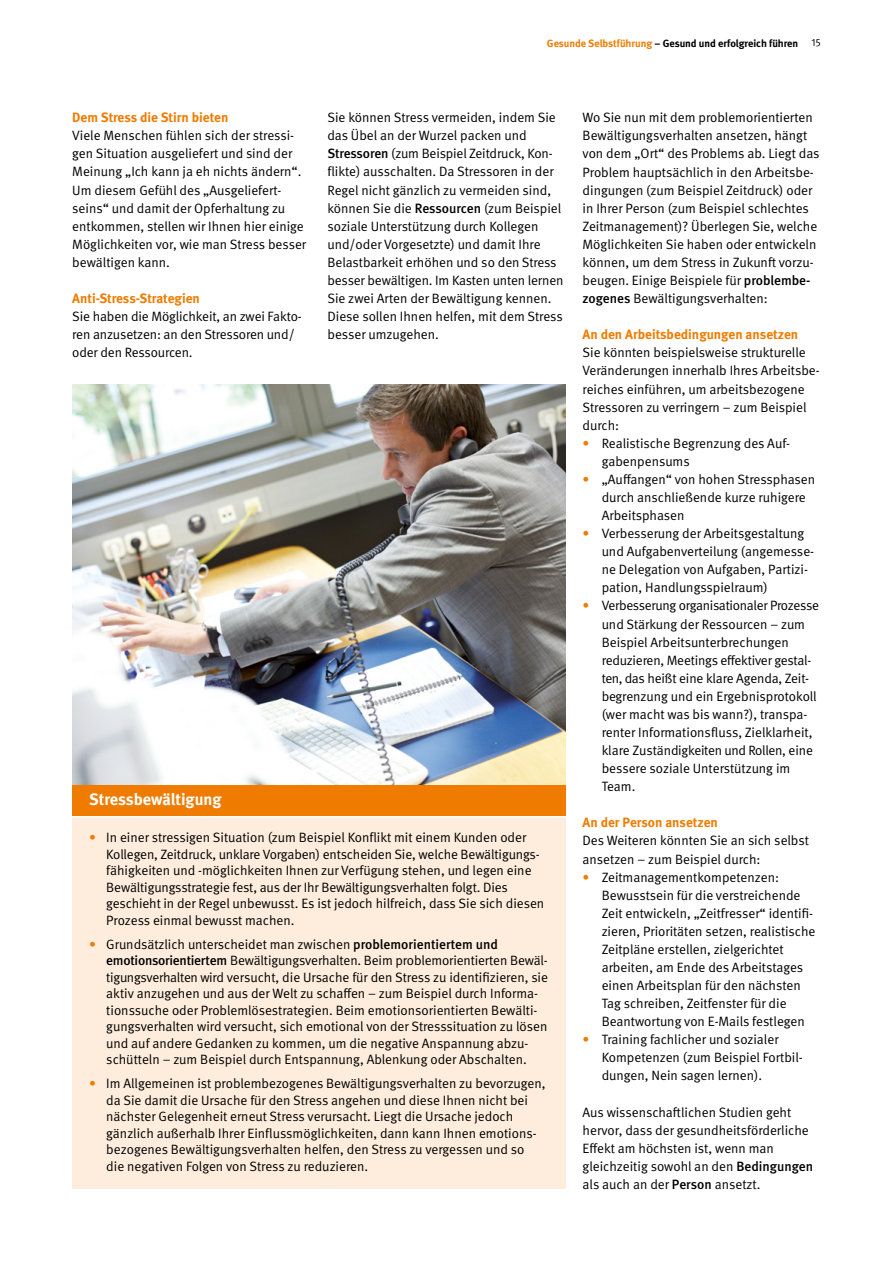
<style>
.page{position:relative;width:893px;height:1263px;background:#fff}
.page>*{position:absolute;margin:0;border:0;box-sizing:border-box;transform-origin:0 0}
.t1{font:700 16.5px "DGUV Meta";color:#fff}
.t2{font:13.5px/18.1px "DGUV Meta";color:#000}
.t3{font:700 13.5px "DGUV Meta";color:#ef7c00}
.t4{font:700 10.5px "DGUV Meta";color:#000}
.t5{font:10.5px "DGUV Meta";color:#000}
.s1{color:#ef7c00}
.s2{font-weight:500}
</style>
<div class="page">
<div style="left:72px;top:814px;width:494px;height:374px;background:#feeddc"></div>
<div style="left:72px;top:784px;width:494px;height:32px;background:#ef7c00"></div>
<hr style="left:63px;top:816px;width:511px;height:1px;background:#fff">
<img style="left:72px;top:385px;width:494px;height:400px">
<p class="t4" style="left:547px;top:37px;width:253px"><span class="s1">Gesunde Selbstführung</span> – Gesund und erfolgreich führen</p>
<p class="t5" style="left:811px;top:36px;width:11px">15</p>
<p class="t3" style="left:72px;top:110px;width:158px">Dem Stress die Stirn bieten</p>
<p class="t2" style="left:72px;top:127px;width:235px">Viele Menschen fühlen sich der stressi&shy;gen Situation ausgeliefert und sind der Meinung „Ich kann ja eh nichts ändern“.<br>Um diesem Gefühl des „Ausgeliefert&shy;seins“ und damit der Opferhaltung zu entkommen, stellen wir Ihnen hier einige Möglichkeiten vor, wie man Stress besser bewältigen kann.</p>
<p class="t3" style="left:72px;top:290px;width:129px">Anti-Stress-Strategien</p>
<p class="t2" style="left:72px;top:308px;width:231px">Sie haben die Möglichkeit, an zwei Fakto&shy;ren anzusetzen: an den Stressoren und/ oder den Ressourcen.</p>
<p class="t2" style="left:327px;top:109px;width:238px">Sie können Stress vermeiden, indem Sie das Übel an der Wurzel packen und <span class="s2">Stressoren</span> (zum Beispiel Zeitdruck, Kon&shy;flikte) ausschalten. Da Stressoren in der Regel nicht gänzlich zu vermeiden sind, können Sie die <span class="s2">Ressourcen</span> (zum Beispiel soziale Unterstützung durch Kollegen und/oder Vorgesetzte) und damit Ihre Belastbarkeit erhöhen und so den Stress besser bewältigen. Im Kasten unten lernen Sie zwei Arten der Bewältigung kennen.<br>Diese sollen Ihnen helfen, mit dem Stress besser umzugehen.</p>
<p class="t2" style="left:583px;top:109px;width:239px">Wo Sie nun mit dem problemorientierten Bewältigungsverhalten ansetzen, hängt von dem „Ort“ des Problems ab. Liegt das Problem hauptsächlich in den Arbeitsbe&shy;dingungen (zum Beispiel Zeitdruck) oder in Ihrer Person (zum Beispiel schlechtes Zeitmanagement)? Überlegen Sie, welche Möglichkeiten Sie haben oder entwickeln können, um dem Stress in Zukunft vorzu&shy;beugen. Einige Beispiele für <span class="s2">problembe&shy;zogenes</span> Bewältigungsverhalten:</p>
<p class="t3" style="left:583px;top:327px;width:217px">An den Arbeitsbedingungen ansetzen</p>
<p class="t2" style="left:583px;top:344px;width:239px">Sie könnten beispielsweise strukturelle Veränderungen innerhalb Ihres Arbeitsbe&shy;reiches einführen, um arbeitsbezogene Stressoren zu verringern – zum Beispiel durch:</p>
<p class="t2" style="left:602px;top:434px;width:189px;text-indent:-19px"><span class="s1">•</span> Realistische Begrenzung des Auf&shy;gabenpensums</p>
<p class="t2" style="left:602px;top:470px;width:215px;text-indent:-19px"><span class="s1">•</span> „Auffangen“ von hohen Stressphasen durch anschließende kurze ruhigere<br>Arbeitsphasen</p>
<p class="t2" style="left:602px;top:525px;width:214px;text-indent:-19px"><span class="s1">•</span> Verbesserung der Arbeitsgestaltung und Aufgabenverteilung (angemesse&shy;ne Delegation von Aufgaben, Partizi&shy;pation, Handlungsspielraum)</p>
<p class="t2" style="left:602px;top:597px;width:219px;text-indent:-19px"><span class="s1">•</span> Verbesserung organisationaler Prozesse und Stärkung der Ressourcen – zum Beispiel Arbeitsunterbrechungen reduzieren, Meetings effektiver gestal&shy;ten, das heißt eine klare Agenda, Zeit&shy;begrenzung und ein Ergebnisprotokoll (wer macht was bis wann?), transpa&shy;renter Informationsfluss, Zielklarheit, klare Zuständigkeiten und Rollen, eine bessere soziale Unterstützung im Team.</p>
<p class="t3" style="left:583px;top:815px;width:137px">An der Person ansetzen</p>
<p class="t2" style="left:583px;top:832px;width:228px">Des Weiteren könnten Sie an sich selbst ansetzen – zum Beispiel durch:</p>
<p class="t2" style="left:602px;top:868px;width:215px;text-indent:-19px"><span class="s1">•</span> Zeitmanagementkompetenzen:<br>Bewusstsein für die verstreichende Zeit entwickeln, „Zeitfresser“ identifi&shy;zieren, Prioritäten setzen, realistische Zeitpläne erstellen, zielgerichtet arbeiten, am Ende des Arbeitstages einen Arbeitsplan für den nächsten Tag schreiben, Zeitfenster für die Beantwortung von E-Mails festlegen</p>
<p class="t2" style="left:602px;top:1031px;width:203px;text-indent:-19px"><span class="s1">•</span> Training fachlicher und sozialer<br>Kompetenzen (zum Beispiel Fortbil&shy;dungen, Nein sagen lernen).</p>
<p class="t2" style="left:583px;top:1103px;width:232px">Aus wissenschaftlichen Studien geht hervor, dass der gesundheitsförderliche Effekt am höchsten ist, wenn man gleichzeitig sowohl an den <span class="s2">Bedingungen </span>als auch an der <span class="s2">Person</span> ansetzt.</p>
<p class="t1" style="left:89px;top:790px;width:134px">Stressbewältigung</p>
<p class="t2" style="left:106px;top:830px;width:440px;line-height:16.5px;text-indent:-17px"><span class="s1">•</span> In einer stressigen Situation (zum Beispiel Konflikt mit einem Kunden oder Kollegen, Zeitdruck, unklare Vorgaben) entscheiden Sie, welche Bewältigungs&shy;fähigkeiten und -möglichkeiten Ihnen zur Verfügung stehen, und legen eine Bewältigungsstrategie fest, aus der Ihr Bewältigungsverhalten folgt. Dies geschieht in der Regel unbewusst. Es ist jedoch hilfreich, dass Sie sich diesen Prozess einmal bewusst machen.</p>
<p class="t2" style="left:106px;top:936px;width:443px;line-height:16.5px;text-indent:-17px"><span class="s1">•</span> Grundsätzlich unterscheidet man zwischen <span class="s2">problemorientiertem und emotionsorientiertem</span> Bewältigungsverhalten. Beim problemorientierten Bewäl&shy;tigungsverhalten wird versucht, die Ursache für den Stress zu identifizieren, sie aktiv anzugehen und aus der Welt zu schaffen – zum Beispiel durch Informa&shy;tionssuche oder Problemlösestrategien. Beim emotionsorientierten Bewälti&shy;gungsverhalten wird versucht, sich emotional von der Stresssituation zu lösen und auf andere Gedanken zu kommen, um die negative Anspannung abzu&shy;schütteln – zum Beispiel durch Entspannung, Ablenkung oder Abschalten.</p>
<p class="t2" style="left:106px;top:1076px;width:441px;line-height:16.5px;text-indent:-17px"><span class="s1">•</span> Im Allgemeinen ist problembezogenes Bewältigungsverhalten zu bevorzugen, da Sie damit die Ursache für den Stress angehen und diese Ihnen nicht bei nächster Gelegenheit erneut Stress verursacht. Liegt die Ursache jedoch gänzlich außerhalb Ihrer Einflussmöglichkeiten, dann kann Ihnen emotions&shy;bezogenes Bewältigungsverhalten helfen, den Stress zu vergessen und so die negativen Folgen von Stress zu reduzieren.</p>
</div>
